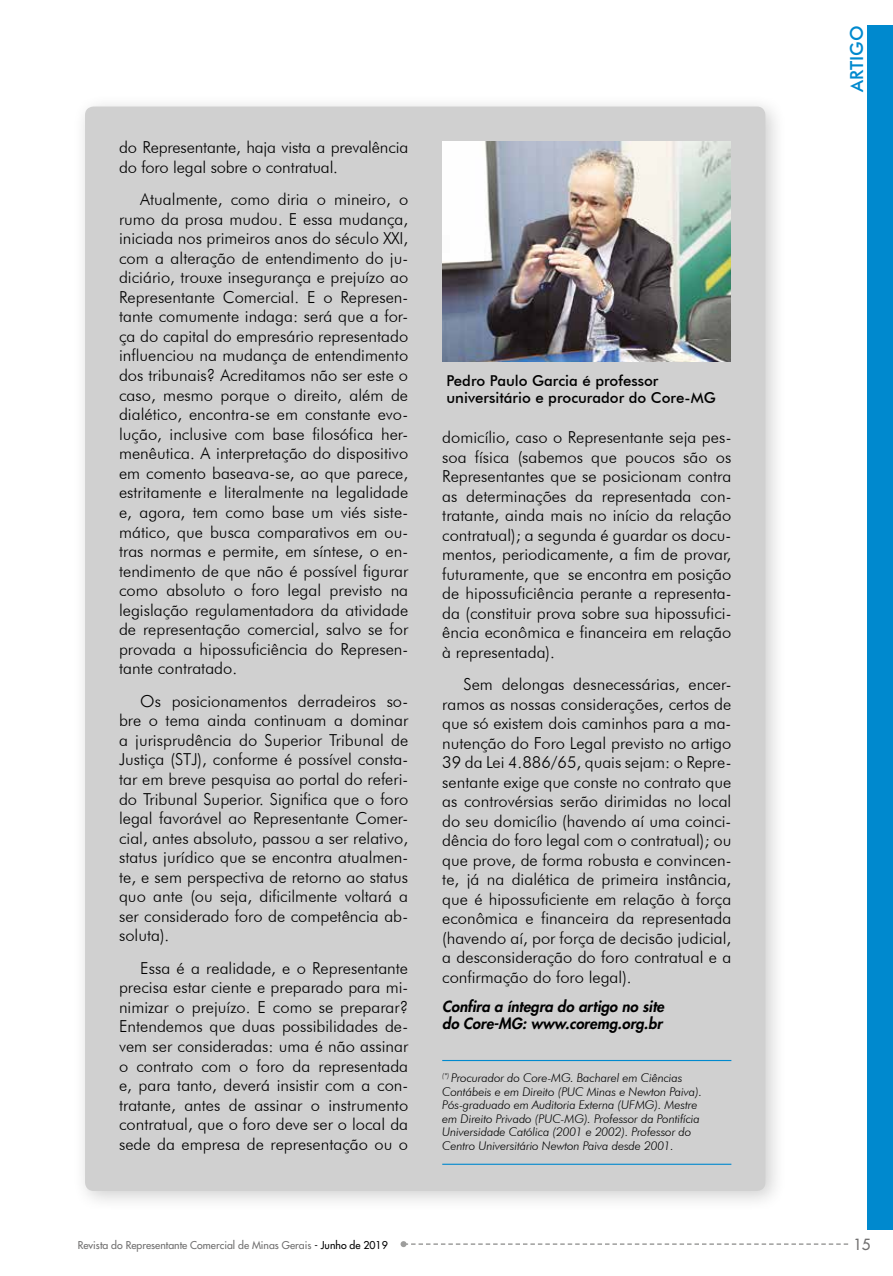
<style>
.page{position:relative;width:893px;height:1276px;background:#fff}
.page>*{position:absolute;margin:0;border:0;box-sizing:border-box;transform-origin:0 0}
.t1{font:500 18px "Futura BT";color:#0089ce}
.t2{font:300 16.5px/19.5px "Futura BT";color:#000;text-align:justify}
.t3{font:500 15px/16.5px "Futura BT";color:#000}
.t4{font:italic 800 15px/16.5px "Futura LT";color:#000}
.t5{font:15px "Futura LT";color:#706f6f}
.t6{font:italic 300 12px/13.5px "Futura BT";letter-spacing:-.01em;color:#000}
.t7{font:10.5px "Futura LT";color:#706f6f}
.s1{color:#000}
</style>
<div class="page">
<svg style="left:401px;top:1241px;width:447px;height:6px"></svg>
<div style="left:72px;top:94px;width:715px;height:1118px;background:#000;opacity:.19"></div>
<div style="left:85px;top:107px;width:680px;height:1084px;background:#d0d0d0;border-radius:9px"></div>
<div style="left:867px;top:26px;width:26px;height:1204px;background:#0089ce"></div>
<hr style="left:442px;top:1163px;width:289px;height:1px;background:#0089ce">
<hr style="left:442px;top:1060px;width:289px;height:1px;background:#0089ce">
<img style="left:443px;top:142px;width:288px;height:219px">
<p class="t2" style="left:119px;top:137px;width:291px">do Representante, haja vista a prevalência do foro legal sobre o contratual.</p>
<p class="t2" style="left:119px;top:189px;width:291px;text-indent:21px">Atualmente, como diria o mineiro, o rumo da prosa mudou. E essa mudança, iniciada nos primeiros anos do século XXI, com a alteração de entendimento do ju&shy;diciário, trouxe insegurança e prejuízo ao Representante Comercial. E o Represen&shy;tante comumente indaga: será que a for&shy;ça do capital do empresário representado influenciou na mudança de entendimento dos tribunais? Acreditamos não ser este o caso, mesmo porque o direito, além de dialético, encontra-se em constante evo&shy;lução, inclusive com base filosófica her&shy;menêutica. A interpretação do dispositivo em comento baseava-se, ao que parece, estritamente e literalmente na legalidade e, agora, tem como base um viés siste&shy;mático, que busca comparativos em ou&shy;tras normas e permite, em síntese, o en&shy;tendimento de que não é possível figurar como absoluto o foro legal previsto na legislação regulamentadora da atividade de representação comercial, salvo se for provada a hipossuficiência do Represen&shy;tante contratado.</p>
<p class="t2" style="left:119px;top:691px;width:291px;text-indent:21px">Os posicionamentos derradeiros so&shy;bre o tema ainda continuam a dominar a jurisprudência do Superior Tribunal de Justiça (STJ), conforme é possível consta&shy;tar em breve pesquisa ao portal do referi&shy;do Tribunal Superior. Significa que o foro legal favorável ao Representante Comer&shy;cial, antes absoluto, passou a ser relativo, status jurídico que se encontra atualmen&shy;te, e sem perspectiva de retorno ao status quo ante (ou seja, dificilmente voltará a ser considerado foro de competência ab&shy;soluta).</p>
<p class="t2" style="left:119px;top:958px;width:291px;text-indent:21px">Essa é a realidade, e o Representante precisa estar ciente e preparado para mi&shy;nimizar o prejuízo. E como se preparar?<br>Entendemos que duas possibilidades de&shy;vem ser consideradas: uma é não assinar o contrato com o foro da representada e, para tanto, deverá insistir com a con&shy;tratante, antes de assinar o instrumento contratual, que o foro deve ser o local da sede da empresa de representação ou o</p>
<p class="t3" style="left:446px;top:373px;width:271px">Pedro Paulo Garcia é professor universitário e procurador do Core-MG</p>
<p class="t2" style="left:442px;top:427px;width:291px">domicílio, caso o Representante seja pes&shy;soa física (sabemos que poucos são os Representantes que se posicionam contra as determinações da representada con&shy;tratante, ainda mais no início da relação contratual); a segunda é guardar os docu&shy;mentos, periodicamente, a fim de provar, futuramente, que se encontra em posição de hipossuficiência perante a representa&shy;da (constituir prova sobre sua hipossufici&shy;ência econômica e financeira em relação à representada).</p>
<p class="t2" style="left:442px;top:674px;width:291px;text-indent:21px">Sem delongas desnecessárias, encer&shy;ramos as nossas considerações, certos de que só existem dois caminhos para a ma&shy;nutenção do Foro Legal previsto no artigo 39 da Lei 4.886/65, quais sejam: o Repre&shy;sentante exige que conste no contrato que as controvérsias serão dirimidas no local do seu domicílio (havendo aí uma coinci&shy;dência do foro legal com o contratual); ou que prove, de forma robusta e convincen&shy;te, já na dialética de primeira instância, que é hipossuficiente em relação à força econômica e financeira da representada (havendo aí, por força de decisão judicial, a desconsideração do foro contratual e a confirmação do foro legal).</p>
<p class="t4" style="left:442px;top:998px;width:223px">Confira a íntegra do artigo no site do Core-MG: www.coremg.org.br</p>
<p class="t6" style="left:442px;top:1071px;width:261px"><sup>(*)</sup> Procurador do Core-MG. Bacharel em Ciências Contábeis e em Direito (PUC Minas e Newton Paiva).<br>Pós-graduado em Auditoria Externa (UFMG). Mestre em Direito Privado (PUC-MG). Professor da Pontifícia Universidade Católica (2001 e 2002). Professor do Centro Universitário Newton Paiva desde 2001.</p>
<p class="t1" style="left:846px;top:92px;width:68px;rotate:-90deg">ARTIGO</p>
<p class="t7" style="left:78px;top:1238px;width:311px">Revista do Representante Comercial de Minas Gerais <span class="s1">- Junho de 2019</span></p>
<p class="t5" style="left:853px;top:1235px;width:19px">15</p>
</div>
